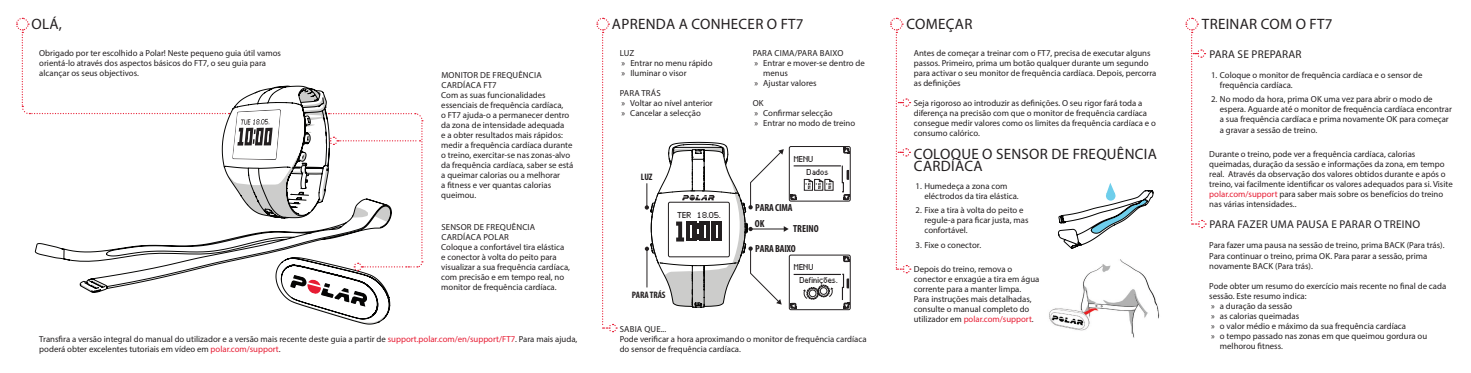
<style>
.page{position:relative;width:1471px;height:373px;background:#fff}
.page>*{position:absolute;margin:0;border:0;box-sizing:border-box;transform-origin:0 0}
.t1{font:15px/12.5px "Myriad Pro";letter-spacing:.02em;color:#231f20}
.t2{font:11.25px "Myriad Pro";letter-spacing:.02em;color:#231f20}
.t3{font:700 condensed 10.25px "Myriad Pro";letter-spacing:-.015em;color:#231f20}
.t4{font:700 condensed 9.38px "Myriad Pro";letter-spacing:-.015em;color:#231f20}
.t5{font:8.75px/10px "Myriad Pro";color:#231f20}
.t6{font:8.75px "Myriad Pro";letter-spacing:.02em;color:#231f20}
.t7{font:6.88px/12.9px "polar matrix basic 7 baseline NG";color:#231f20}
.s1{color:#e71c33}
</style>
<div class="page">
<svg style="left:890px;top:17px;width:21px;height:256px"></svg>
<svg style="left:596px;top:17px;width:253px;height:316px"></svg>
<svg style="left:1058px;top:183px;width:95px;height:65px"></svg>
<img style="left:1049px;top:259px;width:111px;height:79px">
<svg style="left:1185px;top:17px;width:21px;height:211px"></svg>
<svg style="left:16px;top:17px;width:407px;height:307px"></svg>
<h1 class="t1" style="left:32px;top:17px;width:32px">OLÁ,</h1>
<p class="t5" style="left:39px;top:48px;width:243px">Obrigado por ter escolhido a Polar! Neste pequeno guia útil vamos orientá-lo através dos aspectos básicos do FT7, o seu guia para alcançar os seus objectivos.</p>
<p class="t5" style="left:441px;top:69px;width:134px">MONITOR DE FREQUÊNCIA<br>CARDÍACA FT7<br>Com as suas funcionalidades essenciais de frequência cardíaca,<br>o FT7 ajuda-o a permanecer dentro da zona de intensidade adequada<br>e a obter resultados mais rápidos: medir a frequência cardíaca durante o treino, exercitar-se nas zonas-alvo da frequência cardíaca, saber se está a queimar calorias ou a melhorar<br>a fitness e ver quantas calorias queimou.</p>
<p class="t5" style="left:441px;top:221px;width:130px">SENSOR DE FREQUÊNCIA<br>CARDÍACA POLAR<br>Coloque a confortável tira elástica e conector à volta do peito para visualizar a sua frequência cardíaca, com precisão e em tempo real, no monitor de frequência cardíaca.</p>
<p class="t5" style="left:39px;top:333px;width:539px">Transfira a versão integral do manual do utilizador e a versão mais recente deste guia a partir de <span class="s1">support.polar.com/en/support/FT7</span>. Para mais ajuda, poderá obter excelentes tutoriais em vídeo em <span class="s1">polar.com/support</span>.</p>
<h1 class="t1" style="left:612px;top:17px;width:193px">APRENDA A CONHECER O FT7</h1>
<p class="t5" style="left:620px;top:48px;width:94px">LUZ<br>» Entrar no menu rápido » Iluminar o visor</p>
<p class="t5" style="left:620px;top:88px;width:94px">PARA TRÁS<br>» Voltar ao nível anterior » Cancelar a selecção</p>
<p class="t6" style="left:752px;top:48px;width:92px">PARA CIMA/PARA BAIXO</p>
<p class="t5" style="left:754px;top:58px;width:112px">» Entrar e mover-se dentro de</p>
<p class="t5" style="left:763px;top:68px;width:26px">menus</p>
<p class="t5" style="left:754px;top:78px;width:64px">» Ajustar valores</p>
<p class="t5" style="left:752px;top:98px;width:104px">OK<br>» Confirmar selecção<br>» Entrar no modo de treino</p>
<p class="t4" style="left:641px;top:171px;width:13px">LUZ</p>
<p class="t7" style="left:677px;top:209px;width:45px">TER 18.05.</p>
<p class="t4" style="left:632px;top:288px;width:35px">PARA TRÁS</p>
<p class="t7" style="left:807px;top:153px;width:24px;text-indent:-13px">MENU<br>Dados</p>
<p class="t3" style="left:755px;top:201px;width:39px">PARA CIMA</p>
<p class="t3" style="left:755px;top:242px;width:42px">PARA BAIXO</p>
<p class="t3" style="left:755px;top:217px;width:11px">OK</p>
<p class="t3" style="left:793px;top:221px;width:27px">TREINO</p>
<p class="t7" style="left:799px;top:261px;width:40px;text-indent:-6px">MENU<br>Definições.</p>
<p class="t5" style="left:619px;top:323px;width:248px">SABIA QUE...<br>Pode verificar a hora aproximando o monitor de frequência cardíaca do sensor de frequência cardíaca.</p>
<h1 class="t1" style="left:906px;top:17px;width:67px">COMEÇAR</h1>
<p class="t5" style="left:914px;top:48px;width:244px">Antes de começar a treinar com o FT7, precisa de executar alguns passos. Primeiro, prima um botão qualquer durante um segundo para activar o seu monitor de frequência cardíaca. Depois, percorra as definições</p>
<p class="t5" style="left:914px;top:98px;width:244px">Seja rigoroso ao introduzir as definições. O seu rigor fará toda a diferença na precisão com que o monitor de frequência cardíaca consegue medir valores como os limites da frequência cardíaca e o consumo calórico.</p>
<h1 class="t1" style="left:914px;top:147px;width:244px">COLOQUE O SENSOR DE FREQUÊNCIA<br>CARDÍACA</h1>
<p class="t5" style="left:924px;top:180px;width:96px;text-indent:-9px">1. Humedeça a zona com eléctrodos da tira elástica.</p>
<p class="t5" style="left:924px;top:205px;width:106px;text-indent:-9px">2. Fixe a tira à volta do peito e regule-a para ficar justa, mas confortável.</p>
<p class="t5" style="left:915px;top:239px;width:67px">3. Fixe o conector.</p>
<p class="t5" style="left:914px;top:264px;width:127px">Depois do treino, remova o conector e enxagúe a tira em água corrente para a manter limpa.<br>Para instruções mais detalhadas, consulte o manual completo do utilizador em <span class="s1">polar.com/support</span>.</p>
<h1 class="t1" style="left:1202px;top:17px;width:132px">TREINAR COM O FT7</h1>
<p class="t2" style="left:1209px;top:47px;width:94px">PARA SE PREPARAR</p>
<p class="t5" style="left:1219px;top:70px;width:204px;text-indent:-9px">1. Coloque o monitor de frequência cardíaca e o sensor de frequência cardíaca.</p>
<p class="t5" style="left:1219px;top:94px;width:233px;text-indent:-9px">2. No modo da hora, prima OK uma vez para abrir o modo de espera. Aguarde até o monitor de frequência cardíaca encontrar a sua frequência cardíaca e prima novamente OK para começar a gravar a sessão de treino.</p>
<p class="t5" style="left:1209px;top:149px;width:245px">Durante o treino, pode ver a frequência cardíaca, calorias queimadas, duração da sessão e informações da zona, em tempo real. Através da observação dos valores obtidos durante e após o treino, vai facilmente identificar os valores adequados para si. Visite <span class="s1">polar.com/support</span> para saber mais sobre os benefícios do treino nas várias intensidades..</p>
<p class="t2" style="left:1209px;top:217px;width:212px">PARA FAZER UMA PAUSA E PARAR O TREINO</p>
<p class="t5" style="left:1209px;top:240px;width:237px">Para fazer uma pausa na sessão de treino, prima BACK (Para trás).<br>Para continuar o treino, prima OK. Para parar a sessão, prima novamente BACK (Para trás).</p>
<p class="t5" style="left:1209px;top:280px;width:238px">Pode obter um resumo do exercício mais recente no final de cada</p>
<p class="t5" style="left:1209px;top:290px;width:99px">sessão. Este resumo indica:</p>
<p class="t5" style="left:1211px;top:300px;width:83px">» a duração da sessão</p>
<p class="t5" style="left:1211px;top:310px;width:90px">» as calorias queimadas</p>
<p class="t5" style="left:1211px;top:320px;width:196px">» o valor médio e máximo da sua frequência cardíaca</p>
<p class="t5" style="left:1211px;top:330px;width:218px">» o tempo passado nas zonas em que queimou gordura ou</p>
<p class="t5" style="left:1219px;top:340px;width:65px">melhorou fitness.</p>
</div>
